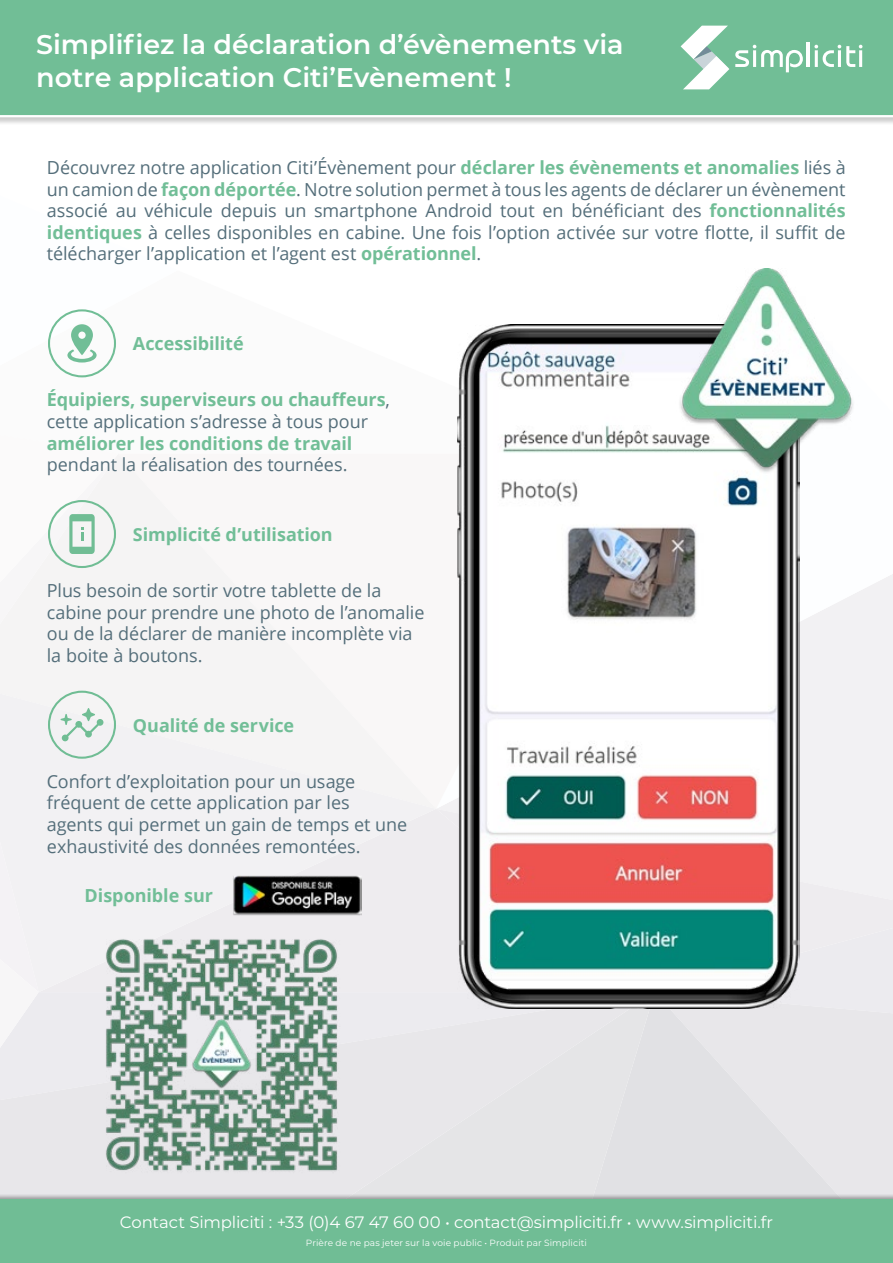
<style>
.page{position:relative;width:893px;height:1263px;background:#fff}
.page>*{position:absolute;margin:0;border:0;box-sizing:border-box;transform-origin:0 0}
.t1{font:600 27px/32.4px "Montserrat";color:#fff}
.t2{font:18px/21.6px "Open Sans";letter-spacing:-.005em;color:#546e7a}
.t3{font:700 18px "Open Sans";letter-spacing:-.005em;color:#71be97}
.t4{font:16.5px "Montserrat";letter-spacing:-.01em;color:#fff}
.t5{font:9px "Montserrat";letter-spacing:.015em;color:#fff}
.s1{font-weight:700;color:#71be97}
</style>
<div class="page">
<div style="left:799px;top:809px;width:94px;height:183px;background:#eeecef"></div>
<svg style="left:799px;top:475px;width:94px;height:334px;fill:#f2f1f3"></svg>
<div style="left:655px;top:992px;width:238px;height:202px;background:#e8e7ea"></div>
<div style="left:436px;top:809px;width:22px;height:183px;background:#eeecef"></div>
<div style="left:0;top:522px;width:332px;height:172px;background:#f5f4f4"></div>
<div style="left:0;top:694px;width:436px;height:298px;background:#f2f1f3"></div>
<div style="left:0;top:992px;width:655px;height:202px;background:#e8e7ea"></div>
<div style="left:0;top:842px;width:39px;height:206px;background:#f4f2f5"></div>
<div style="left:0;top:0;width:893px;height:126px;background:#000;opacity:.2"></div>
<div style="left:0;top:0;width:893px;height:115px;background:#71be96"></div>
<hr style="left:0;top:115px;width:893px;height:2px;background:#fff">
<svg style="left:663px;top:25px;width:230px;height:244px"></svg>
<hr style="left:859px;top:50px;width:3px;height:17px;background:#fff">
<div style="left:0;top:1194px;width:893px;height:69px;background:#000;opacity:.36"></div>
<div style="left:0;top:1200px;width:893px;height:63px;background:#70bd95"></div>
<img style="left:232px;top:875px;width:129px;height:41px">
<img style="left:458px;top:325px;width:341px;height:683px">
<img style="left:663px;top:269px;width:190px;height:206px">
<svg style="left:48px;top:691px;width:68px;height:68px"></svg>
<svg style="left:0;top:309px;width:178px;height:315px"></svg>
<img style="left:97px;top:930px;width:248px;height:248px">
<h1 class="t1" style="left:36px;top:27px;width:589px">Simplifiez la déclaration d’évènements via notre application Citi’Evènement !</h1>
<p class="t2" style="left:47px;top:156px;width:800px;text-align:justify">Découvrez notre application Citi’Évènement pour <span class="s1">déclarer les évènements et anomalies</span> liés à un camion de <span class="s1">façon déportée</span>. Notre solution permet à tous les agents de déclarer un évènement associé au véhicule depuis un smartphone Android tout en bénéficiant des <span class="s1">fonctionnalités identiques</span> à celles disponibles en cabine. Une fois l’option activée sur votre flotte, il suffit de télécharger l’application et l’agent est <span class="s1">opérationnel</span>.</p>
<p class="t3" style="left:133px;top:331px;width:112px">Accessibilité</p>
<p class="t2" style="left:47px;top:389px;width:345px"><span class="s1">Équipiers, superviseurs ou chauffeurs</span>, cette application s’adresse à tous pour</p>
<p class="t3" style="left:47px;top:430px;width:307px">améliorer les conditions de travail</p>
<p class="t2" style="left:47px;top:453px;width:302px">pendant la réalisation des tournées.</p>
<p class="t3" style="left:133px;top:522px;width:201px">Simplicité d’utilisation</p>
<p class="t2" style="left:47px;top:579px;width:379px">Plus besoin de sortir votre tablette de la cabine pour prendre une photo de l’anomalie ou de la déclarer de manière incomplète via la boite à boutons.</p>
<p class="t3" style="left:133px;top:712px;width:163px">Qualité de service</p>
<p class="t2" style="left:47px;top:770px;width:362px">Confort d’exploitation pour un usage fréquent de cette application par les agents qui permet un gain de temps et une exhaustivité des données remontées.</p>
<p class="t3" style="left:85px;top:883px;width:130px">Disponible sur</p>
<p class="t4" style="left:120px;top:1211px;width:655px">Contact Simpliciti : +33 (0)4 67 47 60 00 • contact@simpliciti.fr • www.simpliciti.fr</p>
<p class="t5" style="left:306px;top:1236px;width:283px">Prière de ne pas jeter sur la voie public • Produit par Simpliciti</p>
</div>
